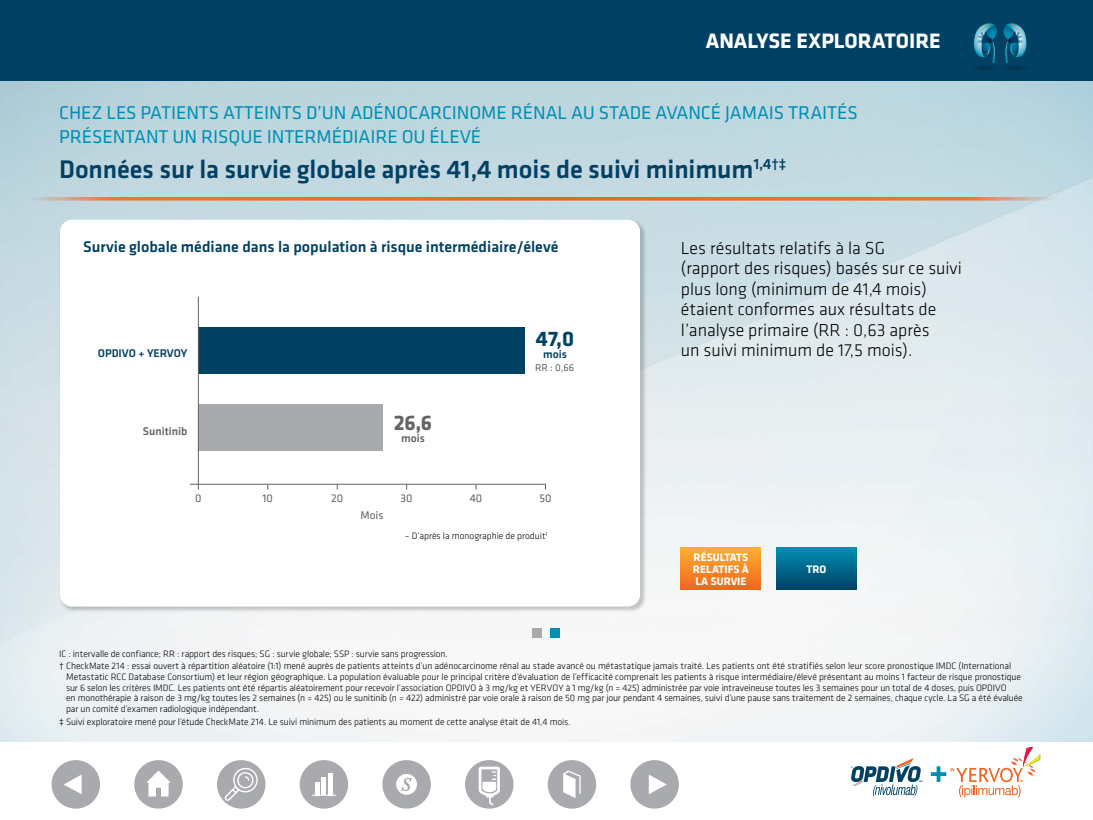
<style>
.page{position:relative;width:1093px;height:820px;background:#fff}
.page>*{position:absolute;margin:0;border:0;box-sizing:border-box;transform-origin:0 0}
.t1{font:500 26.4px "Klavika";letter-spacing:-.005em;color:#004164}
.t2{font:700 21.84px "Klavika";color:#004164}
.t3{font:700 21.84px "Klavika";color:#636466}
.t4{font:700 21.6px "Klavika";color:#fff}
.t5{font:19.2px/24px "Klavika";letter-spacing:-.005em;color:#008fb4}
.t6{font:300 18px/20.4px "Klavika";color:#000}
.t7{font:500 16px "Klavika";color:#004164}
.t8{font:500 11.56px "Klavika";color:#004164}
.t9{font:11.56px "Klavika";color:#636466}
.t10{font:500 11.56px "Klavika";color:#636466}
.t11{font:700 11.2px/12px "Klavika";color:#fff;text-align:justify}
.t12{font:10.28px "Klavika";color:#636466}
.t13{font:300 9.6px/10.8px "Klavika";letter-spacing:-.01em;color:#000}
</style>
<div class="page">
<img style="left:0;top:80px;width:1093px;height:661px">
<div style="left:0;top:0;width:1093px;height:80px;background:#004164"></div>
<svg style="left:931px;top:746px;width:109px;height:51px"></svg>
<svg style="left:851px;top:758px;width:71px;height:38px"></svg>
<div style="left:548px;top:759px;width:48px;height:49px;background:#a8aaad;border-radius:50%"></div>
<svg style="left:563px;top:770px;width:18px;height:27px"></svg>
<div style="left:382px;top:759px;width:49px;height:49px;background:#a8aaad;border-radius:50%"></div>
<svg style="left:396px;top:774px;width:21px;height:20px"></svg>
<div style="left:217px;top:759px;width:48px;height:49px;background:#a8aaad;border-radius:50%"></div>
<svg style="left:224px;top:767px;width:35px;height:33px"></svg>
<div style="left:300px;top:759px;width:48px;height:49px;background:#a8aaad;border-radius:50%"></div>
<hr style="left:322px;top:777px;width:4px;height:17px;background:#fff">
<div style="left:315px;top:781px;width:5px;height:13px;background:#fff"></div>
<div style="left:328px;top:772px;width:5px;height:22px;background:#fff"></div>
<svg style="left:312px;top:794px;width:24px;height:1px"></svg>
<div style="left:52px;top:759px;width:48px;height:49px;background:#a8aaad;border-radius:50%"></div>
<svg style="left:64px;top:774px;width:18px;height:19px"></svg>
<div style="left:630px;top:759px;width:49px;height:49px;background:#a8aaad;border-radius:50%"></div>
<svg style="left:649px;top:775px;width:18px;height:18px"></svg>
<div style="left:134px;top:759px;width:49px;height:49px;background:#a8aaad;border-radius:50%"></div>
<svg style="left:146px;top:770px;width:25px;height:26px"></svg>
<svg style="left:973px;top:23px;width:54px;height:47px"></svg>
<div style="left:465px;top:759px;width:48px;height:49px;background:#a8aaad;border-radius:50%"></div>
<svg style="left:479px;top:766px;width:21px;height:39px"></svg>
<div style="left:59px;top:219px;width:588px;height:394px;background:#000;opacity:.22"></div>
<div style="left:60px;top:220px;width:580px;height:386px;background:#fff;border-radius:12px"></div>
<div style="left:198px;top:327px;width:327px;height:46px;background:#004164"></div>
<div style="left:198px;top:404px;width:185px;height:47px;background:#a7a9ac"></div>
<svg style="left:190px;top:483px;width:356px;height:7px"></svg>
<hr style="left:198px;top:297px;width:1px;height:192px;background:#636466">
<div style="left:681px;top:547px;width:80px;height:42px;background:linear-gradient(to bottom,#fbb030,#f26921)"></div>
<div style="left:776px;top:547px;width:80px;height:42px;background:linear-gradient(to bottom,#008fb4,#004467)"></div>
<hr style="left:16px;top:197px;width:1060px;height:3px;background:#f26322">
<div style="left:550px;top:627px;width:10px;height:10px;background:#008fb4"></div>
<div style="left:532px;top:627px;width:10px;height:10px;background:#a8aaad"></div>
<h3 class="t4" style="left:706px;top:25px;width:236px">ANALYSE EXPLORATOIRE</h3>
<h3 class="t5" style="left:59px;top:99px;width:800px">CHEZ LES PATIENTS ATTEINTS D’UN ADÉNOCARCINOME RÉNAL AU STADE AVANCÉ JAMAIS TRAITÉS<br>PRÉSENTANT UN RISQUE INTERMÉDIAIRE OU ÉLEVÉ</h3>
<h1 class="t1" style="left:59px;top:151px;width:728px">Données sur la survie globale après 41,4 mois de suivi minimum<sup>1,4†‡</sup></h1>
<h3 class="t7" style="left:83px;top:236px;width:477px">Survie globale médiane dans la population à risque intermédiaire/élevé</h3>
<p class="t8" style="left:98px;top:345px;width:91px">OPDIVO + YERVOY</p>
<p class="t10" style="left:143px;top:423px;width:46px">Sunitinib</p>
<h2 class="t3" style="left:394px;top:406px;width:40px">26,6</h2>
<p class="t10" style="left:401px;top:429px;width:25px">mois</p>
<h2 class="t2" style="left:536px;top:323px;width:40px">47,0</h2>
<p class="t8" style="left:543px;top:346px;width:25px">mois</p>
<p class="t12" style="left:535px;top:361px;width:40px">RR : 0,66</p>
<p class="t9" style="left:195px;top:490px;width:8px">0</p>
<p class="t9" style="left:263px;top:490px;width:12px">10</p>
<p class="t9" style="left:331px;top:490px;width:14px">20</p>
<p class="t9" style="left:401px;top:490px;width:14px">30</p>
<p class="t9" style="left:470px;top:490px;width:14px">40</p>
<p class="t9" style="left:539px;top:490px;width:14px">50</p>
<p class="t9" style="left:360px;top:507px;width:24px">Mois</p>
<p class="t13" style="left:405px;top:530px;width:144px">– D’après la monographie de produit<sup>1</sup></p>
<h3 class="t6" style="left:681px;top:237px;width:282px">Les résultats relatifs à la SG<br>(rapport des risques) basés sur ce suivi plus long (minimum de 41,4 mois) étaient conformes aux résultats de l’analyse primaire (RR : 0,63 après<br>un suivi minimum de 17,5 mois).</h3>
<p class="t11" style="left:693px;top:550px;width:58px">RÉSULTATS RELATIFS À LA SURVIE</p>
<p class="t11" style="left:806px;top:562px;width:21px">TRO</p>
<p class="t13" style="left:59px;top:647px;width:953px;line-height:12.4px">IC : intervalle de confiance; RR : rapport des risques; SG : survie globale; SSP : survie sans progression.<br>† CheckMate 214 : essai ouvert à répartition aléatoire (1:1) mené auprès de patients atteints d’un adénocarcinome rénal au stade avancé ou métastatique jamais traité. Les patients ont été stratifiés selon leur score pronostique IMDC (International</p>
<p class="t13" style="left:66px;top:671px;width:958px">Metastatic RCC Database Consortium) et leur région géographique. La population évaluable pour le principal critère d’évaluation de l’efficacité comprenait les patients à risque intermédiaire/élevé présentant au moins 1 facteur de risque pronostique sur 6 selon les critères IMDC. Les patients ont été répartis aléatoirement pour recevoir l’association OPDIVO à 3 mg/kg et YERVOY à 1 mg/kg (n = 425) administrée par voie intraveineuse toutes les 3 semaines pour un total de 4 doses, puis OPDIVO<br>en monothérapie à raison de 3 mg/kg toutes les 2 semaines (n = 425) ou le sunitinib (n = 422) administré par voie orale à raison de 50 mg par jour pendant 4 semaines, suivi d’une pause sans traitement de 2 semaines, chaque cycle. La SG a été évaluée par un comité d’examen radiologique indépendant.</p>
<p class="t13" style="left:59px;top:715px;width:513px">‡ Suivi exploratoire mené pour l’étude CheckMate 214. Le suivi minimum des patients au moment de cette analyse était de 41,4 mois.</p>
</div>
